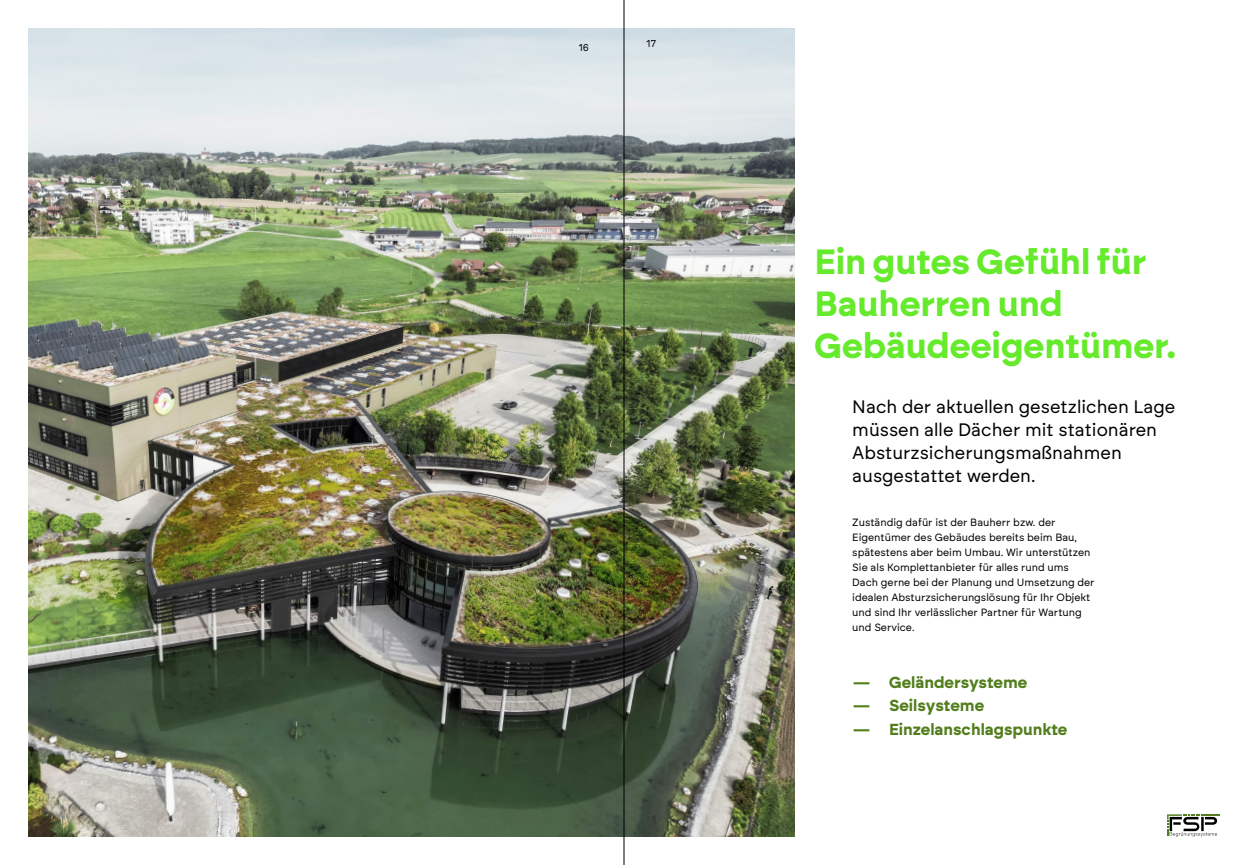
<style>
.page{position:relative;width:1248px;height:865px;background:#fff}
.page>*{position:absolute;margin:0;border:0;box-sizing:border-box;transform-origin:0 0}
.t1{font:700 35px/42px "Brockmann";color:#66ea2c}
.t2{font:18px/23px "Brockmann";color:#000}
.t3{font:700 16px "Brockmann";color:#527e1c}
.t4{font:10.5px/15px "Brockmann";color:#000}
.t5{font:10px "Brockmann";color:#000}
.s1{font-family:"Acumin Variable Concept"}
</style>
<div class="page">
<img style="left:28px;top:28px;width:766px;height:808px">
<svg style="left:1167px;top:814px;width:52px;height:22px"></svg>
<hr style="left:623px;top:0;width:1px;height:865px;background:#000">
<p class="t5" style="left:578px;top:42px;width:12px">16</p>
<p class="t5" style="left:646px;top:38px;width:11px">17</p>
<h1 class="t1" style="left:814px;top:240px;width:363px">Ein gutes Gefühl für<br>Bauherren und<br>Gebäudeeigentümer.</h1>
<h2 class="t2" style="left:852px;top:394px;width:324px">Nach der aktuellen gesetzlichen Lage müssen alle Dächer mit stationären<br>Absturzsicherungsma<span class="s1">ß</span>nahmen ausgestattet werden.</h2>
<p class="t4" style="left:852px;top:514px;width:244px">Zuständig dafür ist der Bauherr bzw. der Eigentümer des Gebäudes bereits beim Bau, spätestens aber beim Umbau. Wir unterstützen Sie als Komplettanbieter für alles rund ums Dach gerne bei der Planung und Umsetzung der idealen Absturzsicherungslösung für Ihr Objekt und sind Ihr verlässlicher Partner für Wartung und Service.</p>
<h3 class="t3" style="left:853px;top:672px;width:176px">— Geländersysteme</h3>
<h3 class="t3" style="left:853px;top:695px;width:133px">— Seilsysteme</h3>
<h3 class="t3" style="left:853px;top:719px;width:216px">— Einzelanschlagspunkte</h3>
</div>
